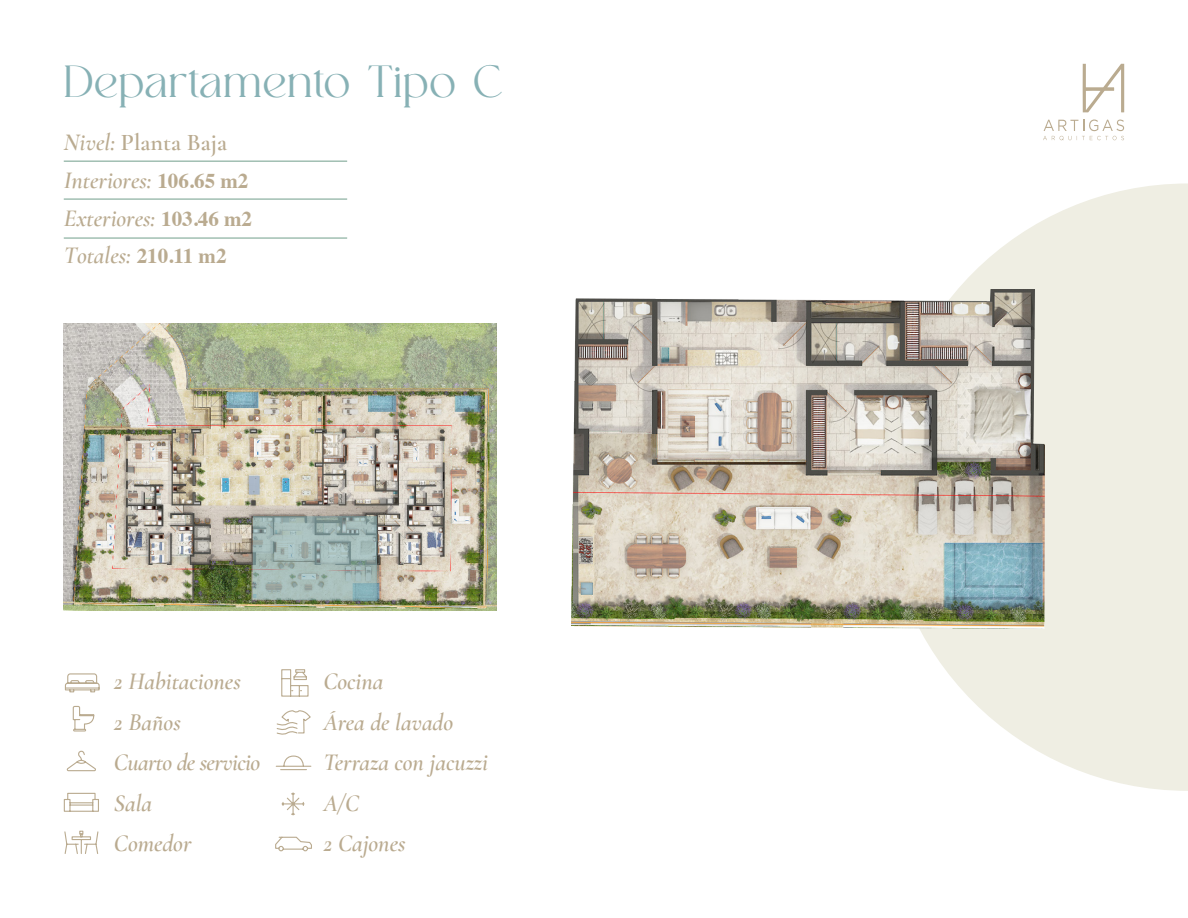
<style>
.page{position:relative;width:1188px;height:918px;background:#fff}
.page>*{position:absolute;margin:0;border:0;box-sizing:border-box;transform-origin:0 0}
.t1{font:45px "NT Fabulous";letter-spacing:.015em;color:#87b1b5}
.t2{font:italic 600 24px "Cormorant Garamond";color:#baab90}
.t3{font:italic 600 24px "Cormorant Garamond";letter-spacing:-.025em;color:#baab90}
.t4{font:600 24px "Cormorant Garamond";color:#baab90}
.s1{font-style:italic}
.s2{font-family:"Times";font-weight:700;font-style:normal;font-size:21px}
</style>
<div class="page">
<svg style="left:920px;top:183px;width:268px;height:608px;fill:#efeee3"></svg>
<svg style="left:64px;top:673px;width:36px;height:20px"></svg>
<svg style="left:64px;top:830px;width:35px;height:24px"></svg>
<svg style="left:281px;top:669px;width:28px;height:28px"></svg>
<svg style="left:72px;top:705px;width:23px;height:27px"></svg>
<svg style="left:66px;top:750px;width:30px;height:22px"></svg>
<svg style="left:276px;top:710px;width:35px;height:25px"></svg>
<svg style="left:63px;top:792px;width:36px;height:20px"></svg>
<svg style="left:275px;top:836px;width:37px;height:16px"></svg>
<svg style="left:281px;top:792px;width:24px;height:24px"></svg>
<svg style="left:275px;top:755px;width:37px;height:16px"></svg>
<hr style="left:64px;top:160px;width:283px;height:2px;background:#a1bfb2">
<hr style="left:64px;top:198px;width:283px;height:2px;background:#a1bfb2">
<hr style="left:64px;top:237px;width:283px;height:2px;background:#a1bfb2">
<img style="left:64px;top:324px;width:433px;height:287px">
<svg style="left:253px;top:516px;width:124px;height:85px;background:#9db3b1"></svg>
<img style="left:572px;top:289px;width:473px;height:340px">
<svg style="left:1083px;top:64px;width:41px;height:48px"></svg>
<svg style="left:1043px;top:119px;width:81px;height:21px"></svg>
<p class="t1" style="left:64px;top:55px;width:440px">Departamento Tipo C</p>
<p class="t4" style="left:64px;top:128px;width:165px"><span class="s1">Nivel:</span> Planta Baja</p>
<p class="t2" style="left:64px;top:166px;width:186px">Interiores: <span class="s2">106.65 m2</span></p>
<p class="t2" style="left:64px;top:204px;width:190px">Exteriores: <span class="s2">103.46 m2</span></p>
<p class="t2" style="left:64px;top:241px;width:164px">Totales: <span class="s2">210.11 m2</span></p>
<p class="t2" style="left:114px;top:667px;width:128px">2 Habitaciones</p>
<p class="t2" style="left:114px;top:707px;width:68px">2 Baños</p>
<p class="t3" style="left:114px;top:748px;width:148px">Cuarto de servicio</p>
<p class="t2" style="left:114px;top:788px;width:40px">Sala</p>
<p class="t2" style="left:114px;top:829px;width:79px">Comedor</p>
<p class="t2" style="left:324px;top:667px;width:61px">Cocina</p>
<p class="t2" style="left:324px;top:707px;width:131px">Área de lavado</p>
<p class="t2" style="left:324px;top:748px;width:166px">Terraza con jacuzzi</p>
<p class="t2" style="left:324px;top:788px;width:37px">A/C</p>
<p class="t2" style="left:324px;top:829px;width:84px">2 Cajones</p>
</div>
